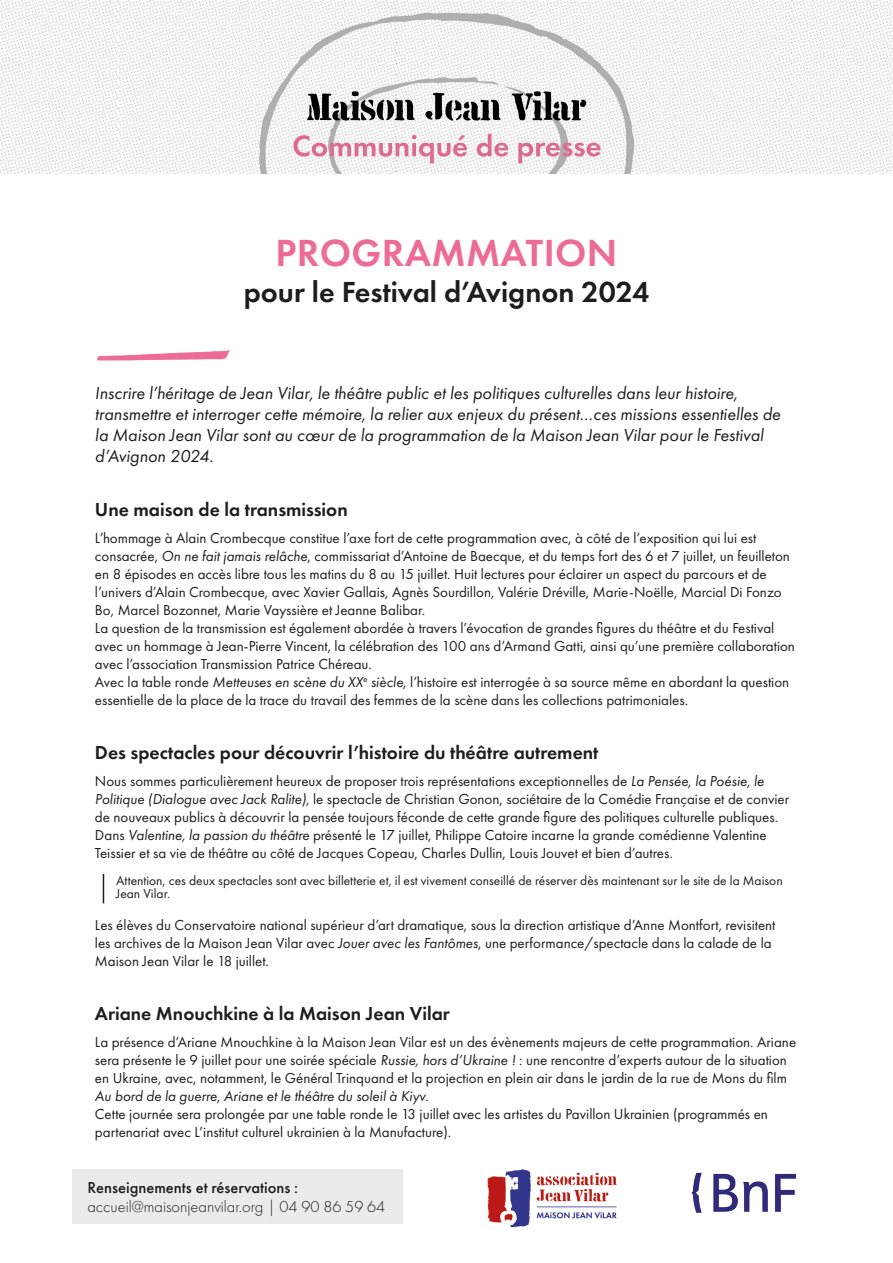
<style>
.page{position:relative;width:893px;height:1263px;background:#fff}
.page>*{position:absolute;margin:0;border:0;box-sizing:border-box;transform-origin:0 0}
.t1{font:600 39.15px "Futura PT";letter-spacing:.01em;color:#ed6c95}
.t2{font:600 30.15px "Futura PT";color:#1d1d1b}
.t3{font:600 19.5px "Futura PT";color:#1d1d1b}
.t4{font:italic 18px/21px "Futura PT";color:#1d1d1b}
.t5{font:300 16.5px "Futura PT";color:#1d1d1b}
.t6{font:500 16.5px "Futura PT";color:#1d1d1b}
.t7{font:15px/18px "Futura PT";color:#1d1d1b}
.t8{font:13.5px/13.5px "Futura PT";color:#1d1d1b}
.s1{font-style:italic}
</style>
<div class="page">
<img style="left:0;top:0;width:893px;height:174px">
<img style="left:97px;top:350px;width:133px;height:11px">
<div style="left:72px;top:1169px;width:331px;height:55px;background:#ebebeb"></div>
<img style="left:487px;top:1169px;width:130px;height:59px">
<img style="left:691px;top:1172px;width:106px;height:41px">
<svg style="left:103px;top:874px;width:1px;height:29px"></svg>
<h1 class="t1" style="left:276px;top:228px;width:343px">PROGRAMMATION</h1>
<h2 class="t2" style="left:244px;top:273px;width:407px">pour le Festival d’Avignon 2024</h2>
<p class="t4" style="left:95px;top:382px;width:687px">Inscrire l’héritage de Jean Vilar, le théâtre public et les politiques culturelles dans leur histoire, transmettre et interroger cette mémoire, la relier aux enjeux du présent…ces missions essentielles de la Maison Jean Vilar sont au cœur de la programmation de la Maison Jean Vilar pour le Festival d’Avignon 2024.</p>
<h3 class="t3" style="left:95px;top:497px;width:254px">Une maison de la transmission</h3>
<p class="t7" style="left:95px;top:528px;width:702px">L’hommage à Alain Crombecque constitue l’axe fort de cette programmation avec, à côté de l’exposition qui lui est consacrée, <span class="s1">On ne fait jamais relâche</span>, commissariat d’Antoine de Baecque, et du temps fort des 6 et 7 juillet, un feuilleton en 8 épisodes en accès libre tous les matins du 8 au 15 juillet. Huit lectures pour éclairer un aspect du parcours et de l’univers d’Alain Crombecque, avec Xavier Gallais, Agnès Sourdillon, Valérie Dréville, Marie-Noëlle, Marcial Di Fonzo Bo, Marcel Bozonnet, Marie Vayssière et Jeanne Balibar.<br>La question de la transmission est également abordée à travers l’évocation de grandes figures du théâtre et du Festival avec un hommage à Jean-Pierre Vincent, la célébration des 100 ans d’Armand Gatti, ainsi qu’une première collaboration avec l’association Transmission Patrice Chéreau.<br>Avec la table ronde <span class="s1">Metteuses en scène du XX</span><sup>e</sup> <span class="s1">siècle</span>, l’histoire est interrogée à sa source même en abordant la question essentielle de la place de la trace du travail des femmes de la scène dans les collections patrimoniales.</p>
<h3 class="t3" style="left:95px;top:740px;width:505px">Des spectacles pour découvrir l’histoire du théâtre autrement</h3>
<p class="t7" style="left:95px;top:771px;width:696px">Nous sommes particulièrement heureux de proposer trois représentations exceptionnelles de <span class="s1">La Pensée, la Poésie, le Politique (Dialogue avec Jack Ralite)</span>, le spectacle de Christian Gonon, sociétaire de la Comédie Française et de convier de nouveaux publics à découvrir la pensée toujours féconde de cette grande figure des politiques culturelle publiques.<br>Dans <span class="s1">Valentine, la passion du théâtre</span> présenté le 17 juillet, Philippe Catoire incarne la grande comédienne Valentine Teissier et sa vie de théâtre au côté de Jacques Copeau, Charles Dullin, Louis Jouvet et bien d’autres.</p>
<p class="t8" style="left:116px;top:873px;width:668px">Attention, ces deux spectacles sont avec billetterie et, il est vivement conseillé de réserver dès maintenant sur le site de la Maison<br>Jean Vilar.</p>
<p class="t7" style="left:95px;top:915px;width:682px">Les élèves du Conservatoire national supérieur d’art dramatique, sous la direction artistique d’Anne Montfort, revisitent les archives de la Maison Jean Vilar avec <span class="s1">Jouer avec les Fantômes</span>, une performance/spectacle dans la calade de la<br>Maison Jean Vilar le 18 juillet.</p>
<h3 class="t3" style="left:95px;top:1001px;width:356px">Ariane Mnouchkine à la Maison Jean Vilar</h3>
<p class="t7" style="left:95px;top:1032px;width:703px">La présence d’Ariane Mnouchkine à la Maison Jean Vilar est un des évènements majeurs de cette programmation. Ariane sera présente le 9 juillet pour une soirée spéciale <span class="s1">Russie, hors d’Ukraine !</span> : une rencontre d’experts autour de la situation en Ukraine, avec, notamment, le Général Trinquand et la projection en plein air dans le jardin de la rue de Mons du film <span class="s1">Au bord de la guerre, Ariane et le théâtre du soleil à Kiyv</span>.<br>Cette journée sera prolongée par une table ronde le 13 juillet avec les artistes du Pavillon Ukrainien (programmés en partenariat avec L’institut culturel ukrainien à la Manufacture).</p>
<p class="t6" style="left:87px;top:1177px;width:212px">Renseignements et réservations :</p>
<p class="t5" style="left:87px;top:1197px;width:299px">accueil@maisonjeanvilar.org | 04 90 86 59 64</p>
</div>
